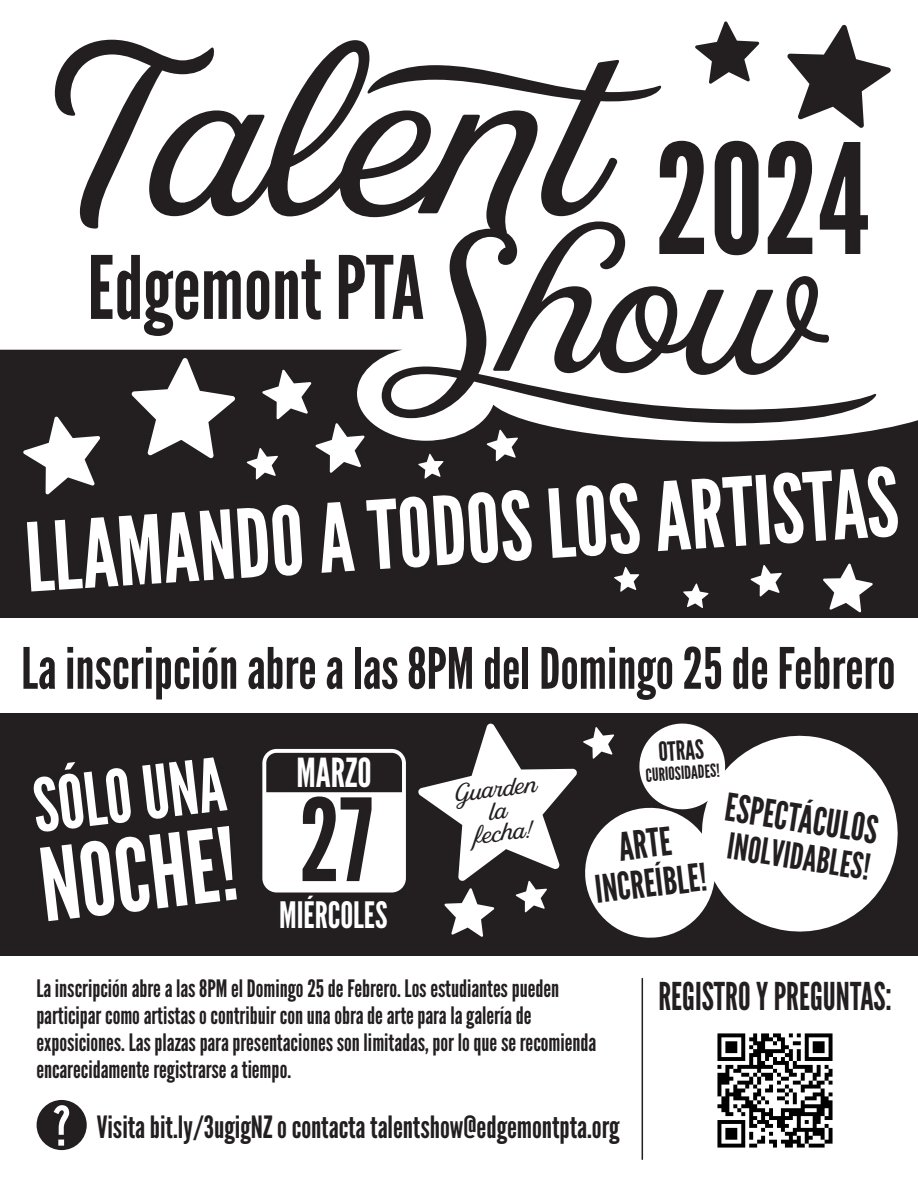
<style>
.page{position:relative;width:918px;height:1188px;background:#fff}
.page>*{position:absolute;margin:0;border:0;box-sizing:border-box;transform-origin:0 0}
.t1{font:238.2px "Stash";color:#231f20}
.t2{font:195.75px "Stash";color:#231f20}
.t3{font:152.4px "League Gothic";color:#231f20}
.t4{font:113.85px "League Gothic";color:#231f20}
.t5{font:100.35px "League Gothic";color:#fff}
.t6{font:94.5px "League Gothic";color:#fff}
.t7{font:87px "League Gothic";color:#231f20}
.t8{font:73.35px "League Gothic";color:#fff}
.t9{font:56.85px "League Gothic";color:#231f20}
.t10{font:54.75px "League Gothic";color:#fff}
.t11{font:39.9px "League Gothic";color:#fff}
.t12{font:38.85px "League Gothic";color:#231f20}
.t13{font:38.25px "League Gothic";color:#231f20;scale:.93 1}
.t14{font:38.25px "League Gothic";color:#231f20}
.t15{font:38.1px "League Gothic";color:#231f20}
.t16{font:36.3px "League Gothic";color:#fff}
.t17{font:35.85px "League Gothic";color:#231f20}
.t18{font:30.6px "League Gothic";color:#231f20}
.t19{font:26.4px "League Gothic";color:#231f20}
.t20{font:25.05px/22px "Stash";color:#231f20;text-align:center}
.t21{font:24px/27px "League Gothic";color:#231f20}
.t22{font:18px "League Gothic";color:#231f20}
</style>
<div class="page">
<svg style="left:0;top:350px;width:918px;height:268px;fill:#231f20"></svg>
<div style="left:37px;top:1100px;width:50px;height:50px;background:#231f20;border-radius:50%"></div>
<hr style="left:642px;top:978px;width:1px;height:182px;background:#231f20">
<svg style="left:23px;top:417px;width:77px;height:78px"></svg>
<svg style="left:132px;top:358px;width:103px;height:100px"></svg>
<svg style="left:823px;top:564px;width:50px;height:48px"></svg>
<svg style="left:695px;top:21px;width:64px;height:63px"></svg>
<svg style="left:787px;top:25px;width:104px;height:103px"></svg>
<div style="left:0;top:713px;width:918px;height:243px;background:#231f20"></div>
<svg style="left:727px;top:735px;width:171px;height:197px;fill:#fff"></svg>
<svg style="left:487px;top:430px;width:31px;height:31px"></svg>
<svg style="left:751px;top:565px;width:31px;height:32px"></svg>
<svg style="left:247px;top:370px;width:118px;height:110px"></svg>
<svg style="left:683px;top:584px;width:25px;height:24px"></svg>
<svg style="left:614px;top:567px;width:25px;height:25px"></svg>
<svg style="left:418px;top:454px;width:25px;height:25px"></svg>
<svg style="left:418px;top:723px;width:309px;height:215px"></svg>
<div style="left:262px;top:749px;width:144px;height:144px;background:#fff;border-radius:14px"></div>
<div style="left:266px;top:753px;width:136px;height:39px;background:#231f20"></div>
<img style="left:717px;top:1033px;width:116px;height:115px">
<h1 class="t1" style="left:46px;top:-6px;width:800px">Talent</h1>
<h3 class="t7" style="left:88px;top:236px;width:338px">Edgemont PTA</h3>
<h3 class="t3" style="left:655px;top:109px;width:215px">2024</h3>
<h2 class="t2" style="left:409px;top:191px;width:496px">Show</h2>
<h3 class="t6" style="left:22px;top:504px;width:876px;rotate:-4deg">LLAMANDO A TODOS LOS ARTISTAS</h3>
<h3 class="t9" style="left:21px;top:635px;width:876px">La inscripción abre a las 8PM del Domingo 25 de Febrero</h3>
<p class="t19" style="left:657px;top:736px;width:47px;rotate:-4deg">OTRAS</p>
<p class="t22" style="left:645px;top:765px;width:76px;rotate:-4deg">CURIOSIDADES!</p>
<h3 class="t8" style="left:28px;top:763px;width:195px;rotate:-7deg">SÓLO UNA</h3>
<h3 class="t11" style="left:297px;top:749px;width:77px">MARZO</h3>
<h3 class="t4" style="left:299px;top:773px;width:75px">27</h3>
<p class="t20" style="left:453px;top:784px;width:84px;rotate:-7deg">Guarden la<br>fecha!</p>
<h3 class="t14" style="left:729px;top:784px;width:156px;rotate:9deg">ESPECTÁCULOS</h3>
<h3 class="t5" style="left:33px;top:827px;width:199px;rotate:-7deg">NOCHE!</h3>
<h3 class="t12" style="left:616px;top:824px;width:54px;rotate:-7deg">ARTE</h3>
<h3 class="t17" style="left:731px;top:824px;width:145px;rotate:9deg">INOLVIDABLES!</h3>
<h3 class="t15" style="left:593px;top:867px;width:114px;rotate:-7deg">INCREÍBLE!</h3>
<h3 class="t16" style="left:279px;top:894px;width:110px">MIÉRCOLES</h3>
<p class="t21" style="left:36px;top:976px;width:561px">La inscripción abre a las 8PM el Domingo 25 de Febrero. Los estudiantes pueden participar como artistas o contribuir con una obra de arte para la galería de exposiciones. Las plazas para presentaciones son limitadas, por lo que se recomienda encarecidamente registrarse a tiempo.</p>
<p class="t18" style="left:97px;top:1109px;width:524px">Visita bit.ly/3ugigNZ o contacta talentshow@edgemontpta.org</p>
<h3 class="t10" style="left:53px;top:1094px;width:19px">?</h3>
<h3 class="t13" style="left:658px;top:973px;width:253px">REGISTRO Y PREGUNTAS:</h3>
</div>
